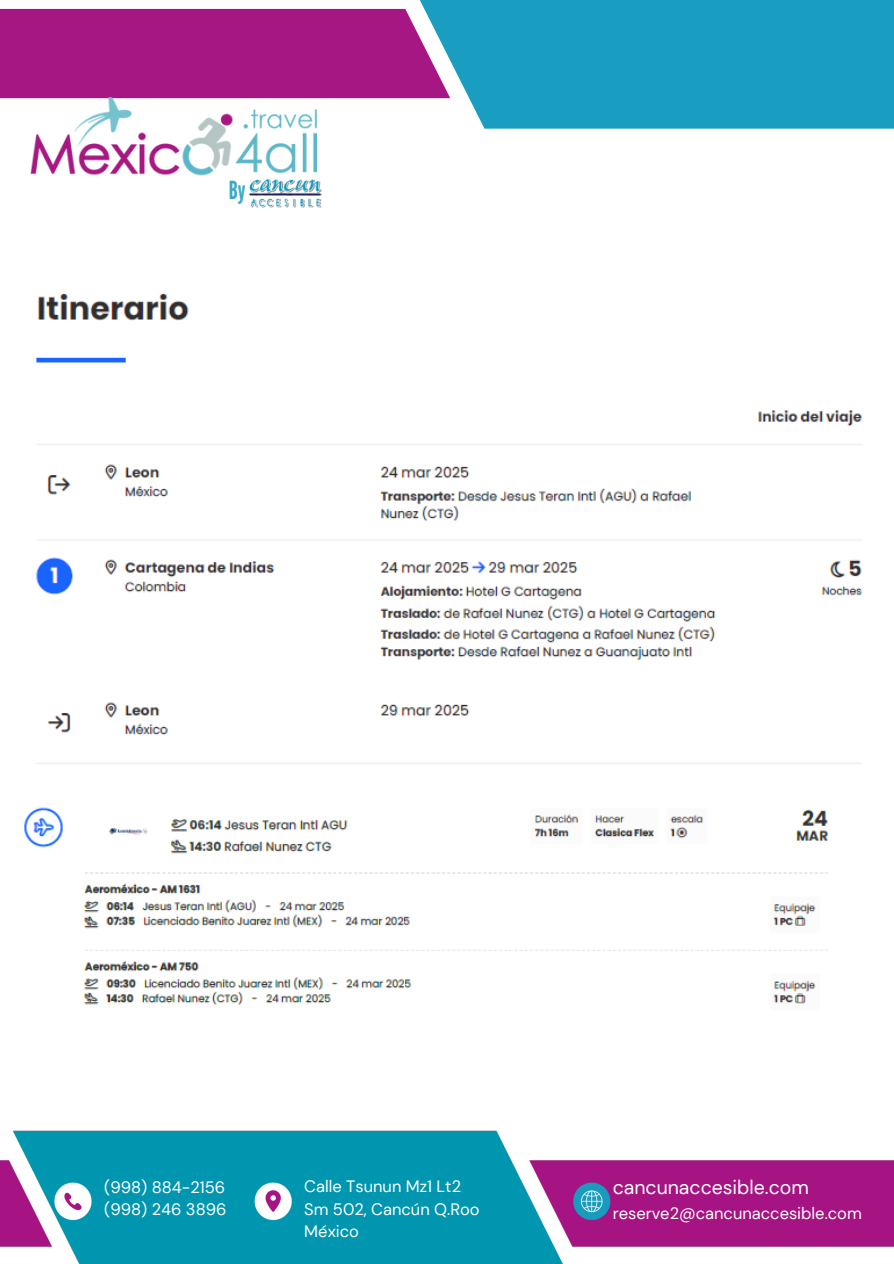
<style>
.page{position:relative;width:894px;height:1264px;background:#fff}
.page>*{position:absolute;margin:0;border:0;box-sizing:border-box;transform-origin:0 0}
.t1{font:24.9px "League Gothic";color:#3da9c8}
.t2{font:19.5px "DM Sans";color:#fff}
.t3{font:16.5px/22.5px "DM Sans";color:#fff}
</style>
<div class="page">
<div style="left:0;top:9px;width:419px;height:89px;background:#a71783"></div>
<svg style="left:419px;top:0;width:474px;height:129px;background:#28a0c2"></svg>
<img style="left:0;top:1130px;width:893px;height:133px">
<img style="left:30px;top:97px;width:286px;height:79px">
<img style="left:249px;top:179px;width:73px;height:29px">
<img style="left:36px;top:293px;width:827px;height:471px">
<img style="left:24px;top:807px;width:804px;height:198px">
<p class="t1" style="left:229px;top:176px;width:18px">By</p>
<p class="t3" style="left:104px;top:1175px;width:124px">(998) 884-2156 (998) 246 3896</p>
<h1 class="t3" style="left:304px;top:1175px;width:177px">Calle Tsunun Mz1 Lt2<br>Sm 502, Cancún Q.Roo<br>México</h1>
<p class="t2" style="left:612px;top:1174px;width:198px">cancunaccesible.com</p>
<p class="t3" style="left:612px;top:1201px;width:250px">reserve2@cancunaccesible.com</p>
</div>
